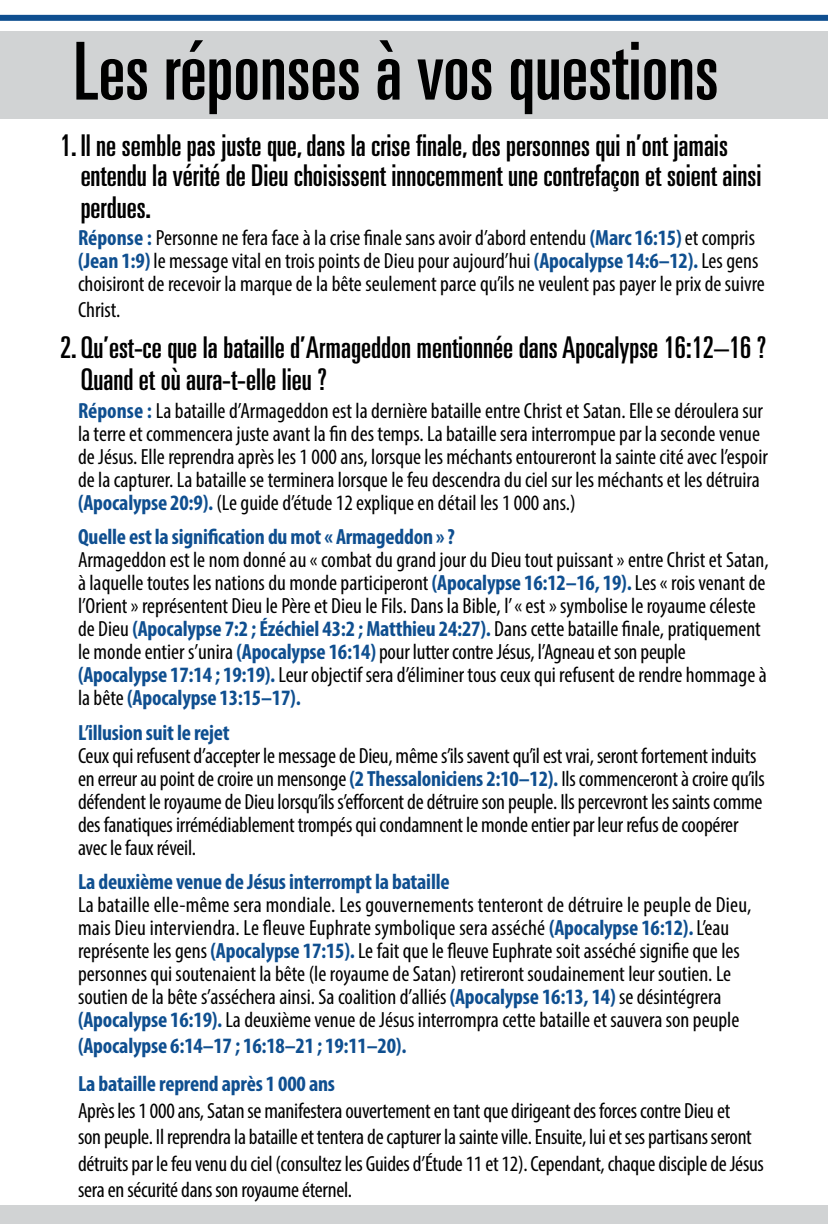
<style>
.page{position:relative;width:828px;height:1224px;background:#fff}
.page>*{position:absolute;margin:0;border:0;box-sizing:border-box;transform-origin:0 0}
.t1{font:ultra-condensed 80px "Univers";color:#000}
.t2{font:ultra-condensed 30px/31px "Univers";color:#000}
.t3{font:condensed 22px/23px "Myriad Pro";color:#000}
.t4{font:700 condensed 22px/38px "Myriad Pro";letter-spacing:-.01em;color:#0f4f90}
.s1{font-weight:700;color:#0f4f90}
</style>
<div class="page">
<div style="left:0;top:31px;width:828px;height:88px;background:#d1d3d4"></div>
<div style="left:0;top:15px;width:828px;height:6px;background:#0f4f90"></div>
<div style="left:0;top:1205px;width:828px;height:19px;background:#d1d3d4"></div>
<h1 class="t1" style="left:73px;top:26px;width:647px">Les réponses à vos questions</h1>
<h2 class="t2" style="left:81px;top:129px;width:682px;text-indent:-21px">1. Il ne semble pas juste que, dans la crise finale, des personnes qui n’ont jamais entendu la vérité de Dieu choisissent innocemment une contrefaçon et soient ainsi perdues.</h2>
<p class="t3" style="left:78px;top:226px;width:688px"><span class="s1">Réponse :</span> Personne ne fera face à la crise finale sans avoir d’abord entendu <span class="s1">(Marc 16:15)</span> et compris <span class="s1">(Jean 1:9)</span> le message vital en trois points de Dieu pour aujourd’hui <span class="s1">(Apocalypse 14:6–12).</span> Les gens choisiront de recevoir la marque de la bête seulement parce qu’ils ne veulent pas payer le prix de suivre</p>
<p class="t3" style="left:78px;top:298px;width:44px">Christ.</p>
<h2 class="t2" style="left:81px;top:332px;width:687px;line-height:32px;text-indent:-21px">2. Qu’est-ce que la bataille d’Armageddon mentionnée dans Apocalypse 16:12–16 ?<br>Quand et où aura-t-elle lieu ?</h2>
<p class="t3" style="left:78px;top:399px;width:691px"><span class="s1">Réponse :</span> La bataille d’Armageddon est la dernière bataille entre Christ et Satan. Elle se déroulera sur la terre et commencera juste avant la fin des temps. La bataille sera interrompue par la seconde venue de Jésus. Elle reprendra après les 1 000 ans, lorsque les méchants entoureront la sainte cité avec l’espoir de la capturer. La bataille se terminera lorsque le feu descendra du ciel sur les méchants et les détruira <span class="s1">(Apocalypse 20:9).</span> (Le guide d’étude 12 explique en détail les 1 000 ans.)</p>
<p class="t4" style="left:78px;top:517px;width:379px">Quelle est la signification du mot « Armageddon » ?</p>
<p class="t3" style="left:78px;top:548px;width:692px">Armageddon est le nom donné au « combat du grand jour du Dieu tout puissant » entre Christ et Satan, à laquelle toutes les nations du monde participeront <span class="s1">(Apocalypse 16:12–16, 19).</span> Les « rois venant de l’Orient » représentent Dieu le Père et Dieu le Fils. Dans la Bible, l’ « est » symbolise le royaume céleste de Dieu <span class="s1">(Apocalypse 7:2 ; Ézéchiel 43:2 ; Matthieu 24:27).</span> Dans cette bataille finale, pratiquement le monde entier s’unira <span class="s1">(Apocalypse 16:14)</span> pour lutter contre Jésus, l’Agneau et son peuple <span class="s1">(Apocalypse 17:14 ; 19:19).</span> Leur objectif sera d’éliminer tous ceux qui refusent de rendre hommage à la bête <span class="s1">(Apocalypse 13:15–17).</span></p>
<p class="t4" style="left:78px;top:713px;width:153px">L’illusion suit le rejet</p>
<p class="t3" style="left:78px;top:744px;width:688px">Ceux qui refusent d’accepter le message de Dieu, même s’ils savent qu’il est vrai, seront fortement induits en erreur au point de croire un mensonge <span class="s1">(2 Thessaloniciens 2:10–12).</span> Ils commenceront à croire qu’ils défendent le royaume de Dieu lorsqu’ils s’efforcent de détruire son peuple. Ils percevront les saints comme des fanatiques irrémédiablement trompés qui condamnent le monde entier par leur refus de coopérer avec le faux réveil.</p>
<p class="t4" style="left:78px;top:862px;width:373px">La deuxième venue de Jésus interrompt la bataille</p>
<p class="t3" style="left:78px;top:893px;width:675px">La bataille elle-même sera mondiale. Les gouvernements tenteront de détruire le peuple de Dieu, mais Dieu interviendra. Le fleuve Euphrate symbolique sera asséché <span class="s1">(Apocalypse 16:12).</span> L’eau représente les gens <span class="s1">(Apocalypse 17:15).</span> Le fait que le fleuve Euphrate soit asséché signifie que les personnes qui soutenaient la bête (le royaume de Satan) retireront soudainement leur soutien. Le soutien de la bête s’asséchera ainsi. Sa coalition d’alliés <span class="s1">(Apocalypse 16:13, 14)</span> se désintégrera <span class="s1">(Apocalypse 16:19).</span> La deuxième venue de Jésus interrompra cette bataille et sauvera son peuple</p>
<p class="t4" style="left:78px;top:1027px;width:330px">(Apocalypse 6:14–17 ; 16:18–21 ; 19:11–20).<br>La bataille reprend après 1 000 ans</p>
<p class="t3" style="left:78px;top:1097px;width:687px;line-height:26.4px">Après les 1 000 ans, Satan se manifestera ouvertement en tant que dirigeant des forces contre Dieu et<br>son peuple. Il reprendra la bataille et tentera de capturer la sainte ville. Ensuite, lui et ses partisans seront détruits par le feu venu du ciel (consultez les Guides d’Étude 11 et 12). Cependant, chaque disciple de Jésus sera en sécurité dans son royaume éternel.</p>
</div>
